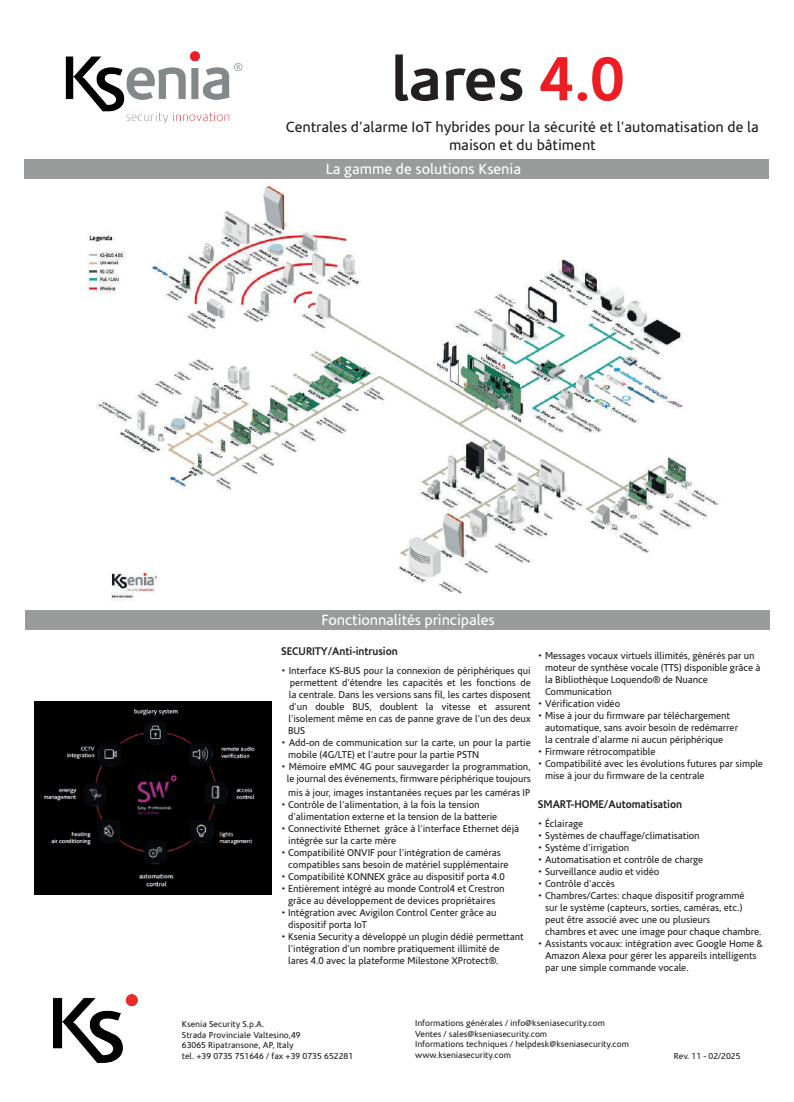
<style>
.page{position:relative;width:794px;height:1102px;background:#fff}
.page>*{position:absolute;margin:0;border:0;box-sizing:border-box;transform-origin:0 0}
.t1{font:700 62.5px "Corisande";color:#231f20}
.t2{font:15px/18px "Corisande";color:#231f20;text-align:center}
.t3{font:15px "Corisande";letter-spacing:-.005em;color:#fff}
.t4{font:700 11.25px "Corisande";letter-spacing:-.005em;color:#231f20;scale:.94 1}
.t5{font:10px/12px "Corisande";letter-spacing:-.005em;color:#231f20}
.t6{font:8.75px/10.5px "Corisande";color:#231f20}
.s1{color:#ee1d23}
</style>
<div class="page">
<div style="left:25px;top:611px;width:744px;height:19px;background:#9a9c9c"></div>
<img style="left:87px;top:185px;width:632px;height:417px">
<img style="left:65px;top:51px;width:178px;height:73px">
<img style="left:53px;top:994px;width:85px;height:68px">
<div style="left:25px;top:159px;width:744px;height:19px;background:#9a9c9c"></div>
<img style="left:35px;top:702px;width:236px;height:193px">
<h1 class="t1" style="left:391px;top:43px;width:234px">lares <span class="s1">4.0</span></h1>
<h2 class="t2" style="left:286px;top:118px;width:475px">Centrales d’alarme IoT hybrides pour la sécurité et l'automatisation de la maison et du bâtiment</h2>
<h2 class="t3" style="left:326px;top:161px;width:197px">La gamme de solutions Ksenia</h2>
<h2 class="t3" style="left:321px;top:612px;width:175px">Fonctionnalités principales</h2>
<p class="t4" style="left:281px;top:645px;width:126px">SECURITY/Anti-intrusion</p>
<p class="t5" style="left:545px;top:649px;width:217px;text-indent:-7px">• Messages vocaux virtuels illimités, générés par un moteur de synthèse vocale (TTS) disponible grâce à la Bibliothèque Loquendo® de Nuance Communication</p>
<p class="t5" style="left:538px;top:697px;width:84px">• Vérification vidéo</p>
<p class="t5" style="left:545px;top:709px;width:194px;text-indent:-7px">• Mise à jour du firmware par téléchargement automatique, sans avoir besoin de redémarrer la centrale d’alarme ni aucun périphérique</p>
<p class="t5" style="left:538px;top:745px;width:119px">• Firmware rétrocompatible</p>
<p class="t5" style="left:545px;top:757px;width:219px;text-indent:-7px">• Compatibilité avec les évolutions futures par simple mise à jour du firmware de la centrale</p>
<p class="t4" style="left:538px;top:797px;width:155px">SMART-HOME/Automatisation</p>
<p class="t5" style="left:538px;top:817px;width:47px">• Éclairage</p>
<p class="t5" style="left:538px;top:829px;width:163px">• Systèmes de chauffage/climatisation</p>
<p class="t5" style="left:538px;top:841px;width:93px">• Système d'irrigation</p>
<p class="t5" style="left:538px;top:853px;width:167px">• Automatisation et contrôle de charge</p>
<p class="t5" style="left:538px;top:865px;width:123px">• Surveillance audio et vidéo</p>
<p class="t5" style="left:538px;top:877px;width:79px">• Contrôle d'accès</p>
<p class="t5" style="left:545px;top:889px;width:218px;text-indent:-7px">• Chambres/Cartes: chaque dispositif programmé<br>sur le système (capteurs, sorties, caméras, etc.) peut être associé avec une ou plusieurs<br>chambres et avec une image pour chaque chambre.</p>
<p class="t5" style="left:545px;top:937px;width:220px;text-indent:-7px">• Assistants vocaux: intégration avec Google Home &amp;<br>Amazon Alexa pour gérer les appareils intelligents par une simple commande vocale.</p>
<p class="t5" style="left:288px;top:665px;width:244px;text-align:justify;text-indent:-7px">• Interface KS-BUS pour la connexion de périphériques qui permettent d'étendre les capacités et les fonctions de la centrale. Dans les versions sans fil, les cartes disposent d'un double BUS, doublent la vitesse et assurent l'isolement même en cas de panne grave de l'un des deux BUS</p>
<p class="t5" style="left:288px;top:737px;width:244px;text-indent:-7px">• Add-on de communication sur la carte, un pour la partie mobile (4G/LTE) et l'autre pour la partie PSTN</p>
<p class="t5" style="left:281px;top:761px;width:251px;text-align:center">• Mémoire eMMC 4G pour sauvegarder la programmation, le journal des événements, firmware périphérique toujours</p>
<p class="t5" style="left:288px;top:787px;width:244px">mis à jour, images instantanées reçues par les caméras IP</p>
<p class="t5" style="left:288px;top:799px;width:211px;text-indent:-7px">• Contrôle de l'alimentation, à la fois la tension d'alimentation externe et la tension de la batterie</p>
<p class="t5" style="left:288px;top:823px;width:232px;text-indent:-7px">• Connectivité Ethernet grâce à l'interface Ethernet déjà intégrée sur la carte mère</p>
<p class="t5" style="left:288px;top:847px;width:222px;text-indent:-7px">• Compatibilité ONVIF pour l'intégration de caméras compatibles sans besoin de matériel supplémentaire</p>
<p class="t5" style="left:281px;top:871px;width:225px">• Compatibilité KONNEX grâce au dispositif porta 4.0</p>
<p class="t5" style="left:281px;top:883px;width:225px;text-align:center">• Entièrement intégré au monde Control4 et Crestron grâce au développement de devices propriétaires</p>
<p class="t5" style="left:288px;top:907px;width:210px;text-indent:-7px">• Intégration avec Avigilon Control Center grâce au dispositif porta IoT</p>
<p class="t5" style="left:288px;top:931px;width:237px;text-indent:-7px">• Ksenia Security a développé un plugin dédié permettant l'intégration d'un nombre pratiquement illimité de<br>lares 4.0 avec la plateforme Milestone XProtect®.</p>
<p class="t6" style="left:182px;top:1019px;width:173px">Ksenia Security S.p.A.<br>Strada Provinciale Valtesino,49<br>63065 Ripatransone, AP, Italy<br>tel. +39 0735 751646 / fax +39 0735 652281</p>
<p class="t6" style="left:415px;top:1018px;width:215px">Informations générales / info@kseniasecurity.com Ventes / sales@kseniasecurity.com<br>Informations techniques / helpdesk@kseniasecurity.com www.kseniasecurity.com</p>
<p class="t6" style="left:674px;top:1051px;width:68px">Rev. 11 - 02/2025</p>
</div>
